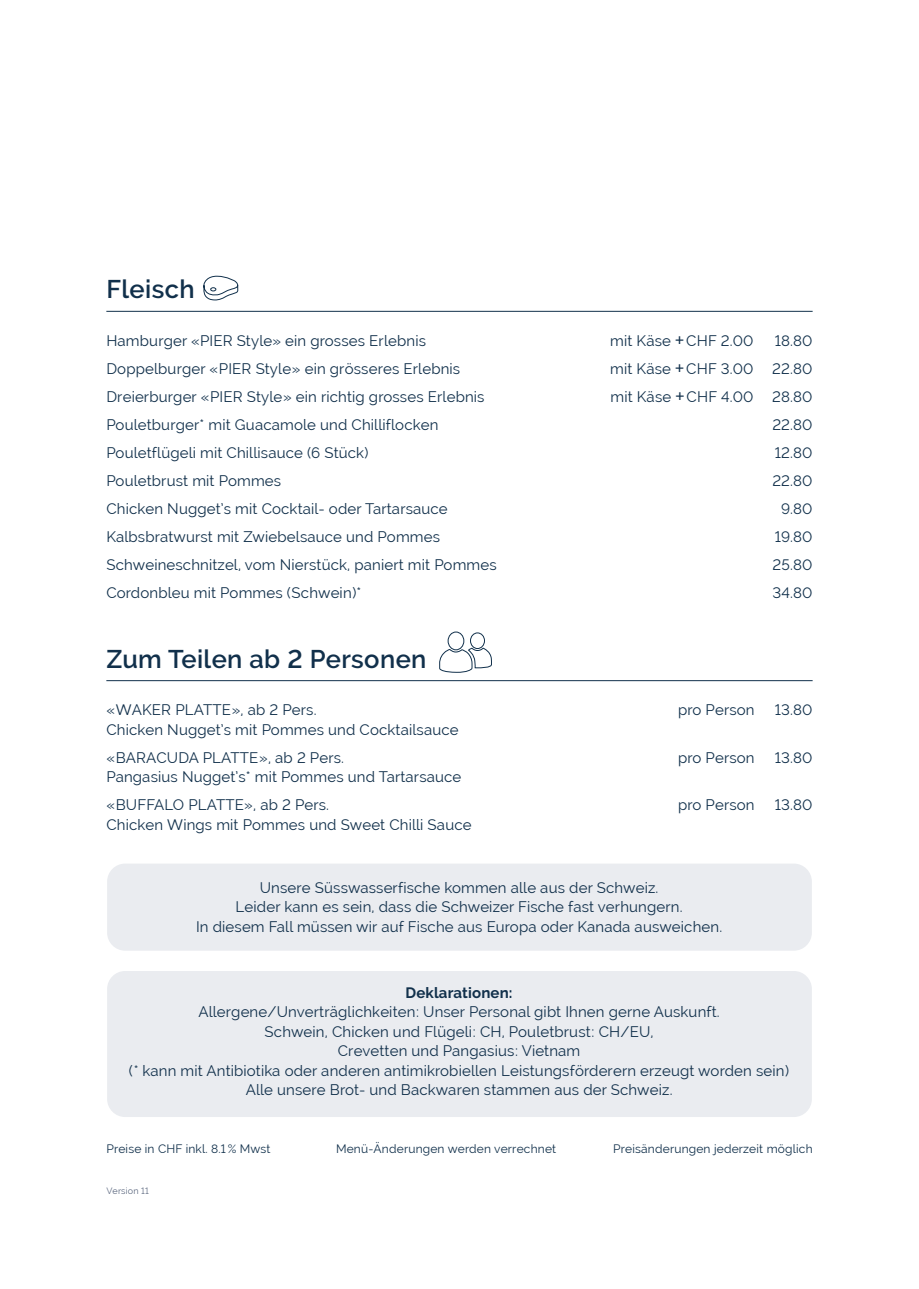
<style>
.page{position:relative;width:919px;height:1289px;background:#fff}
.page>*{position:absolute;margin:0;border:0;box-sizing:border-box;transform-origin:0 0}
.t1{font:600 25.5px "Raleway";letter-spacing:.015em;color:#11304b}
.t2{font:15px/19.5px "Raleway";letter-spacing:.01em;color:#11304b}
.t3{font:700 15px "Raleway";letter-spacing:.01em;color:#11304b}
.t4{font:12px "Raleway";letter-spacing:.015em;color:#11304b}
.t5{font:9px "Raleway";letter-spacing:.015em;color:#5d6980}
.s1{font-family:"Helvetica"}
</style>
<div class="page">
<hr style="left:106px;top:311px;width:706px;height:1px;background:#11304b">
<hr style="left:106px;top:680px;width:706px;height:1px;background:#11304b">
<svg style="left:203px;top:275px;width:35px;height:37px"></svg>
<div style="left:107px;top:863px;width:704px;height:87px;background:#eaecf0;border-radius:18px"></div>
<div style="left:107px;top:971px;width:704px;height:145px;background:#eaecf0;border-radius:18px"></div>
<svg style="left:439px;top:631px;width:53px;height:42px"></svg>
<h1 class="t1" style="left:106px;top:274px;width:90px">Fleisch</h1>
<p class="t2" style="left:106px;top:330px;width:321px">Hamburger «PIER Style» ein grosses Erlebnis</p>
<p class="t2" style="left:610px;top:330px;width:145px">mit Käse <span class="s1">+</span>CHF 2.00</p>
<p class="t2" style="left:774px;top:330px;width:39px">18.80</p>
<p class="t2" style="left:106px;top:358px;width:355px">Doppelburger «PIER Style» ein grösseres Erlebnis</p>
<p class="t2" style="left:610px;top:358px;width:204px">mit Käse <span class="s1">+</span>CHF 3.00 22.80</p>
<p class="t2" style="left:106px;top:386px;width:379px">Dreierburger «PIER Style» ein richtig grosses Erlebnis</p>
<p class="t2" style="left:610px;top:386px;width:204px">mit Käse <span class="s1">+</span>CHF 4.00 28.80</p>
<p class="t2" style="left:106px;top:415px;width:333px">Pouletburger* mit Guacamole und Chilliflocken</p>
<p class="t2" style="left:772px;top:415px;width:42px">22.80</p>
<p class="t2" style="left:106px;top:443px;width:263px">Pouletflügeli mit Chillisauce (6 Stück)</p>
<p class="t2" style="left:774px;top:443px;width:39px">12.80</p>
<p class="t2" style="left:106px;top:471px;width:176px">Pouletbrust mit Pommes</p>
<p class="t2" style="left:772px;top:471px;width:42px">22.80</p>
<p class="t2" style="left:106px;top:499px;width:343px">Chicken Nugget’s mit Cocktail- oder Tartarsauce</p>
<p class="t2" style="left:781px;top:499px;width:33px">9.80</p>
<p class="t2" style="left:106px;top:527px;width:335px">Kalbsbratwurst mit Zwiebelsauce und Pommes</p>
<p class="t2" style="left:774px;top:527px;width:39px">19.80</p>
<p class="t2" style="left:106px;top:555px;width:392px">Schweineschnitzel, vom Nierstück, paniert mit Pommes</p>
<p class="t2" style="left:772px;top:555px;width:41px">25.80</p>
<p class="t2" style="left:106px;top:583px;width:256px">Cordonbleu mit Pommes (Schwein)*</p>
<p class="t2" style="left:772px;top:583px;width:42px">34.80</p>
<h1 class="t1" style="left:106px;top:644px;width:321px">Zum Teilen ab 2 Personen</h1>
<p class="t2" style="left:106px;top:700px;width:212px">«WAKER PLATTE», ab 2 Pers.</p>
<p class="t2" style="left:678px;top:700px;width:78px">pro Person</p>
<p class="t2" style="left:774px;top:700px;width:39px">13.80</p>
<p class="t2" style="left:106px;top:715px;width:354px;line-height:28px">Chicken Nugget’s mit Pommes und Cocktailsauce «BARACUDA PLATTE», ab 2 Pers.</p>
<p class="t2" style="left:678px;top:747px;width:78px">pro Person</p>
<p class="t2" style="left:774px;top:747px;width:39px">13.80</p>
<p class="t2" style="left:106px;top:762px;width:356px;line-height:28px">Pangasius Nugget’s* mit Pommes und Tartarsauce «BUFFALO PLATTE», ab 2 Pers.</p>
<p class="t2" style="left:106px;top:814px;width:367px">Chicken Wings mit Pommes und Sweet Chilli Sauce</p>
<p class="t2" style="left:678px;top:795px;width:78px">pro Person</p>
<p class="t2" style="left:774px;top:795px;width:39px">13.80</p>
<p class="t2" style="left:196px;top:877px;width:527px;text-align:center">Unsere Süsswasserfische kommen alle aus der Schweiz.<br>Leider kann es sein, dass die Schweizer Fische fast verhungern.<br>In diesem Fall müssen wir auf Fische aus Europa oder Kanada ausweichen.</p>
<p class="t3" style="left:405px;top:984px;width:109px">Deklarationen:</p>
<p class="t2" style="left:129px;top:1002px;width:661px;text-align:center">Allergene/Unverträglichkeiten: Unser Personal gibt Ihnen gerne Auskunft.<br>Schwein, Chicken und Flügeli: CH, Pouletbrust: CH/EU,<br>Crevetten und Pangasius: Vietnam<br>(* kann mit Antibiotika oder anderen antimikrobiellen Leistungsförderern erzeugt worden sein)<br>Alle unsere Brot- und Backwaren stammen aus der Schweiz.</p>
<p class="t4" style="left:106px;top:1141px;width:166px">Preise in CHF inkl. 8.1 % Mwst</p>
<p class="t4" style="left:336px;top:1141px;width:222px">Menü-Änderungen werden verrechnet</p>
<p class="t4" style="left:613px;top:1141px;width:201px">Preisänderungen jederzeit möglich</p>
<p class="t5" style="left:106px;top:1185px;width:44px">Version 11</p>
</div>
